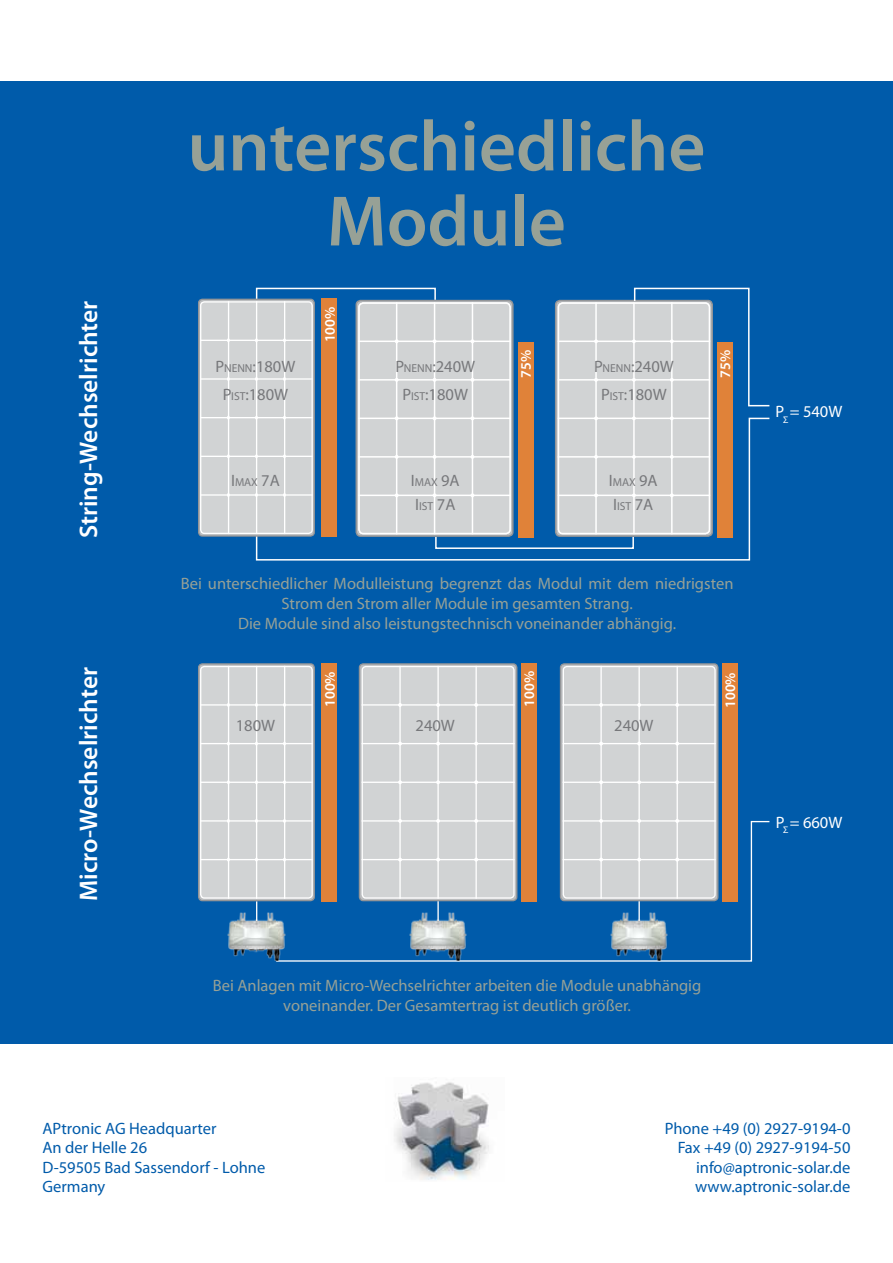
<style>
.page{position:relative;width:893px;height:1263px;background:#fff}
.page>*{position:absolute;margin:0;border:0;box-sizing:border-box;transform-origin:0 0}
.t1{font:600 72px/75px "Myriad Pro";color:#97a196;text-align:center}
.t2{font:600 25.5px "Myriad Pro";color:#fff}
.t3{font:16.5px/19.8px "Myriad Pro";color:#97a196;text-align:center}
.t4{font:16.5px/19.5px "Myriad Pro";color:#005baa}
.t5{font:16.5px/23.5px "Myriad Pro";color:#77787b}
.t6{font:16.5px "Myriad Pro";color:#fff}
.t7{font:600 14.55px "Myriad Pro";color:#fff}
.s1{font-size:11.55px}
</style>
<div class="page">
<div style="left:0;top:81px;width:893px;height:963px;background:#005baa"></div>
<img style="left:394px;top:1082px;width:95px;height:98px">
<div style="left:518px;top:342px;width:15px;height:196px;background:#e08239"></div>
<div style="left:717px;top:342px;width:15px;height:196px;background:#e08239"></div>
<svg style="left:255px;top:417px;width:515px;height:144px"></svg>
<div style="left:356px;top:300px;width:158px;height:237px;border:2px solid #939598;border-radius:4px"></div>
<div style="left:359px;top:303px;width:151px;height:230px;background:#d1d3d4;border-radius:4px"></div>
<div style="left:358px;top:302px;width:153px;height:232px;border:2px solid #fff;border-radius:4px"></div>
<hr style="left:396px;top:302px;width:1px;height:232px;background:#fff">
<hr style="left:434px;top:302px;width:1px;height:232px;background:#fff">
<hr style="left:472px;top:302px;width:1px;height:232px;background:#fff">
<hr style="left:358px;top:341px;width:153px;height:1px;background:#fff">
<hr style="left:358px;top:379px;width:153px;height:2px;background:#fff">
<hr style="left:358px;top:418px;width:153px;height:1px;background:#fff">
<hr style="left:358px;top:456px;width:153px;height:2px;background:#fff">
<hr style="left:358px;top:495px;width:153px;height:1px;background:#fff">
<div style="left:555px;top:300px;width:158px;height:237px;border:2px solid #939598;border-radius:4px"></div>
<div style="left:558px;top:303px;width:151px;height:230px;background:#d1d3d4;border-radius:4px"></div>
<div style="left:558px;top:302px;width:152px;height:232px;border:2px solid #fff;border-radius:4px"></div>
<hr style="left:595px;top:302px;width:2px;height:232px;background:#fff">
<hr style="left:633px;top:302px;width:2px;height:232px;background:#fff">
<hr style="left:671px;top:302px;width:2px;height:232px;background:#fff">
<hr style="left:558px;top:341px;width:152px;height:1px;background:#fff">
<hr style="left:558px;top:379px;width:152px;height:2px;background:#fff">
<hr style="left:558px;top:418px;width:152px;height:1px;background:#fff">
<hr style="left:558px;top:456px;width:152px;height:2px;background:#fff">
<hr style="left:558px;top:495px;width:152px;height:1px;background:#fff">
<svg style="left:632px;top:287px;width:138px;height:120px"></svg>
<svg style="left:275px;top:820px;width:495px;height:142px"></svg>
<img style="left:227px;top:911px;width:60px;height:51px">
<svg style="left:256px;top:901px;width:1px;height:20px"></svg>
<div style="left:322px;top:663px;width:15px;height:239px;background:#e08239"></div>
<div style="left:322px;top:299px;width:15px;height:238px;background:#e08239"></div>
<div style="left:359px;top:663px;width:158px;height:238px;border:1px solid #939598;border-radius:4px"></div>
<div style="left:362px;top:666px;width:152px;height:232px;background:#d1d3d4;border-radius:4px"></div>
<div style="left:362px;top:666px;width:153px;height:233px;border:1px solid #fff;border-radius:4px"></div>
<hr style="left:399px;top:666px;width:2px;height:233px;background:#fff">
<hr style="left:437px;top:666px;width:2px;height:233px;background:#fff">
<hr style="left:475px;top:666px;width:2px;height:233px;background:#fff">
<hr style="left:362px;top:743px;width:153px;height:1px;background:#fff">
<hr style="left:362px;top:782px;width:153px;height:1px;background:#fff">
<hr style="left:362px;top:820px;width:153px;height:1px;background:#fff">
<hr style="left:362px;top:859px;width:153px;height:1px;background:#fff">
<img style="left:407px;top:911px;width:62px;height:51px">
<hr style="left:437px;top:901px;width:2px;height:20px;background:#fff">
<div style="left:521px;top:663px;width:15px;height:239px;background:#e08239"></div>
<div style="left:560px;top:663px;width:158px;height:238px;border:1px solid #939598;border-radius:4px"></div>
<div style="left:563px;top:666px;width:152px;height:232px;background:#d1d3d4;border-radius:4px"></div>
<div style="left:563px;top:666px;width:153px;height:233px;border:1px solid #fff;border-radius:4px"></div>
<hr style="left:600px;top:666px;width:2px;height:233px;background:#fff">
<hr style="left:638px;top:666px;width:2px;height:233px;background:#fff">
<hr style="left:677px;top:666px;width:1px;height:233px;background:#fff">
<hr style="left:563px;top:704px;width:153px;height:2px;background:#fff">
<hr style="left:563px;top:743px;width:153px;height:1px;background:#fff">
<hr style="left:563px;top:782px;width:153px;height:1px;background:#fff">
<hr style="left:563px;top:820px;width:153px;height:1px;background:#fff">
<hr style="left:563px;top:859px;width:153px;height:1px;background:#fff">
<img style="left:608px;top:911px;width:62px;height:51px">
<hr style="left:638px;top:901px;width:2px;height:20px;background:#fff">
<div style="left:722px;top:663px;width:15px;height:239px;background:#e08239"></div>
<hr style="left:362px;top:704px;width:153px;height:2px;background:#fff">
<div style="left:198px;top:663px;width:117px;height:238px;border:1px solid #939598;border-radius:4px"></div>
<div style="left:201px;top:666px;width:111px;height:232px;background:#d1d3d4;border-radius:4px"></div>
<div style="left:200px;top:666px;width:113px;height:233px;border:1px solid #fff;border-radius:4px"></div>
<hr style="left:228px;top:666px;width:1px;height:233px;background:#fff">
<hr style="left:256px;top:666px;width:1px;height:233px;background:#fff">
<hr style="left:284px;top:666px;width:1px;height:233px;background:#fff">
<hr style="left:200px;top:743px;width:113px;height:1px;background:#fff">
<hr style="left:200px;top:782px;width:113px;height:1px;background:#fff">
<hr style="left:200px;top:820px;width:113px;height:1px;background:#fff">
<hr style="left:200px;top:859px;width:113px;height:1px;background:#fff">
<hr style="left:200px;top:704px;width:113px;height:2px;background:#fff">
<div style="left:198px;top:299px;width:117px;height:238px;border:1px solid #939598;border-radius:4px"></div>
<div style="left:201px;top:302px;width:111px;height:231px;background:#d1d3d4;border-radius:4px"></div>
<div style="left:200px;top:301px;width:113px;height:233px;border:1px solid #fff;border-radius:4px"></div>
<hr style="left:228px;top:301px;width:1px;height:233px;background:#fff">
<hr style="left:256px;top:301px;width:1px;height:233px;background:#fff">
<hr style="left:284px;top:301px;width:1px;height:233px;background:#fff">
<hr style="left:200px;top:378px;width:113px;height:2px;background:#fff">
<hr style="left:200px;top:417px;width:113px;height:1px;background:#fff">
<hr style="left:200px;top:456px;width:113px;height:1px;background:#fff">
<hr style="left:200px;top:494px;width:113px;height:2px;background:#fff">
<hr style="left:200px;top:340px;width:113px;height:1px;background:#fff">
<svg style="left:255px;top:287px;width:182px;height:57px"></svg>
<h2 class="t2" style="left:72px;top:538px;width:239px;rotate:-90deg">String-Wechselrichter</h2>
<h1 class="t1" style="left:187px;top:107px;width:519px">unterschiedliche<br>Module</h1>
<p class="t5" style="left:216px;top:354px;width:81px">P<span class="s1">NENN</span>:180W</p>
<p class="t7" style="left:321px;top:342px;width:37px;rotate:-90deg">100%</p>
<p class="t5" style="left:395px;top:354px;width:81px">P<span class="s1">NENN</span>:240W</p>
<p class="t7" style="left:517px;top:377px;width:29px;rotate:-90deg">75%</p>
<p class="t7" style="left:716px;top:377px;width:29px;rotate:-90deg">75%</p>
<p class="t5" style="left:594px;top:354px;width:81px">P<span class="s1">NENN</span>:240W</p>
<p class="t5" style="left:223px;top:382px;width:67px">P<span class="s1">IST</span>:180W</p>
<p class="t5" style="left:402px;top:382px;width:67px">P<span class="s1">IST</span>:180W</p>
<p class="t5" style="left:601px;top:382px;width:67px">P<span class="s1">IST</span>:180W</p>
<p class="t5" style="left:231px;top:469px;width:50px">I<span class="s1">MAX</span> 7A</p>
<p class="t5" style="left:411px;top:469px;width:50px">I<span class="s1">MAX</span> 9A<br>I<span class="s1">IST</span> 7A</p>
<p class="t5" style="left:609px;top:469px;width:50px">I<span class="s1">MAX</span> 9A<br>I<span class="s1">IST</span> 7A</p>
<p class="t3" style="left:181px;top:574px;width:554px">Bei unterschiedlicher Modulleistung begrenzt das Modul mit dem niedrigsten<br>Strom den Strom aller Module im gesamten Strang.<br>Die Module sind also leistungstechnisch voneinander abhängig.</p>
<h2 class="t2" style="left:72px;top:901px;width:235px;rotate:-90deg">Micro-Wechselrichter</h2>
<p class="t7" style="left:321px;top:707px;width:37px;rotate:-90deg">100%</p>
<p class="t5" style="left:236px;top:713px;width:41px">180W</p>
<p class="t5" style="left:416px;top:713px;width:41px">240W</p>
<p class="t7" style="left:520px;top:706px;width:37px;rotate:-90deg">100%</p>
<p class="t5" style="left:614px;top:713px;width:41px">240W</p>
<p class="t7" style="left:721px;top:708px;width:37px;rotate:-90deg">100%</p>
<p class="t3" style="left:213px;top:976px;width:490px">Bei Anlagen mit Micro-Wechselrichter arbeiten die Module unabhängig voneinander. Der Gesamtertrag ist deutlich größer.</p>
<p class="t6" style="left:776px;top:401px;width:68px">P<sub>Σ</sub>= 540W</p>
<p class="t6" style="left:776px;top:812px;width:68px">P<sub>Σ</sub>= 660W</p>
<p class="t4" style="left:43px;top:1118px;width:224px">APtronic AG Headquarter<br>An der Helle 26<br>D-59505 Bad Sassendorf - Lohne<br>Germany</p>
<p class="t4" style="left:665px;top:1118px;width:187px;text-align:right">Phone +49 (0) 2927-9194-0<br>Fax +49 (0) 2927-9194-50 info@aptronic-solar.de www.aptronic-solar.de</p>
</div>
